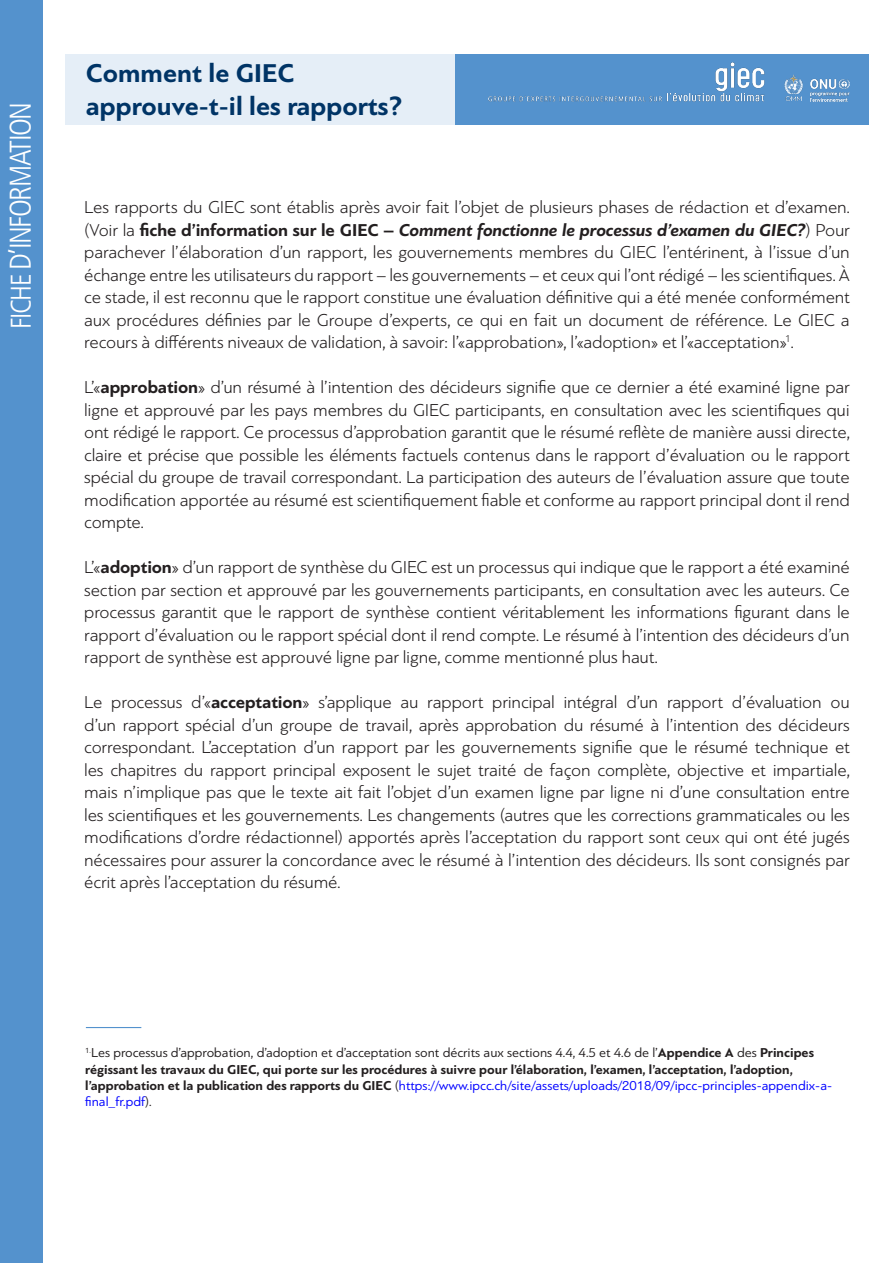
<style>
.page{position:relative;width:893px;height:1263px;background:#fff}
.page>*{position:absolute;margin:0;border:0;box-sizing:border-box;transform-origin:0 0}
.t1{font:300 condensed 30px "Frutiger LT Pro";letter-spacing:-.05em;color:#fff}
.t2{font:700 27px/32.4px "PF Bague Sans Pro";color:#003466}
.t3{font:300 18px/22.5px "PF Bague Sans Pro";letter-spacing:-.01em;color:#231f20;text-align:justify}
.t4{font:700 13.5px/16.2px "PF Bague Sans Pro";color:#231f20}
.s1{font-size:28.5px}
.s2{font-weight:700}
.s3{font-weight:700;font-style:italic}
.s4{font-weight:400}
.s5{font-weight:400;color:#00f}
</style>
<div class="page">
<div style="left:66px;top:54px;width:389px;height:70px;background:#e5eef7"></div>
<div style="left:0;top:0;width:43px;height:1263px;background:#5492cd"></div>
<div style="left:455px;top:54px;width:413px;height:70px;background:#5492cd"></div>
<img style="left:488px;top:62px;width:362px;height:40px">
<hr style="left:86px;top:1027px;width:55px;height:1px;background:#5492cd">
<h1 class="t1" style="left:3px;top:329px;width:229px;rotate:-90deg"><span class="s1">FICHE</span> D’INFORMATION</h1>
<p class="t2" style="left:86px;top:58px;width:318px">Comment le GIEC approuve-t-il les rapports?</p>
<p class="t3" style="left:84px;top:196px;width:767px">Les rapports du GIEC sont établis après avoir fait l’objet de plusieurs phases de rédaction et d’examen. (Voir la <span class="s2">fiche d’information sur le GIEC –</span> <span class="s3">Comment fonctionne le processus d’examen du GIEC?</span>) Pour parachever l’élaboration d’un rapport, les gouvernements membres du GIEC l’entérinent, à l’issue d’un échange entre les utilisateurs du rapport – les gouvernements – et ceux qui l’ont rédigé – les scientifiques. À ce stade, il est reconnu que le rapport constitue une évaluation définitive qui a été menée conformément aux procédures définies par le Groupe d’experts, ce qui en fait un document de référence. Le GIEC a recours à différents niveaux de validation, à savoir: l’«approbation», l’«adoption» et l’«acceptation»<sup>1</sup>.</p>
<p class="t3" style="left:84px;top:376px;width:767px">L’«<span class="s2">approbation</span>» d’un résumé à l’intention des décideurs signifie que ce dernier a été examiné ligne par ligne et approuvé par les pays membres du GIEC participants, en consultation avec les scientifiques qui ont rédigé le rapport. Ce processus d’approbation garantit que le résumé reflète de manière aussi directe, claire et précise que possible les éléments factuels contenus dans le rapport d’évaluation ou le rapport spécial du groupe de travail correspondant. La participation des auteurs de l’évaluation assure que toute modification apportée au résumé est scientifiquement fiable et conforme au rapport principal dont il rend compte.</p>
<p class="t3" style="left:84px;top:556px;width:767px">L’«<span class="s2">adoption</span>» d’un rapport de synthèse du GIEC est un processus qui indique que le rapport a été examiné section par section et approuvé par les gouvernements participants, en consultation avec les auteurs. Ce processus garantit que le rapport de synthèse contient véritablement les informations figurant dans le rapport d’évaluation ou le rapport spécial dont il rend compte. Le résumé à l’intention des décideurs d’un rapport de synthèse est approuvé ligne par ligne, comme mentionné plus haut.</p>
<p class="t3" style="left:84px;top:691px;width:767px">Le processus d’«<span class="s2">acceptation</span>» s’applique au rapport principal intégral d’un rapport d’évaluation ou d’un rapport spécial d’un groupe de travail, après approbation du résumé à l’intention des décideurs correspondant. L’acceptation d’un rapport par les gouvernements signifie que le résumé technique et les chapitres du rapport principal exposent le sujet traité de façon complète, objective et impartiale, mais n’implique pas que le texte ait fait l’objet d’un examen ligne par ligne ni d’une consultation entre les scientifiques et les gouvernements. Les changements (autres que les corrections grammaticales ou les modifications d’ordre rédactionnel) apportés après l’acceptation du rapport sont ceux qui ont été jugés nécessaires pour assurer la concordance avec le résumé à l’intention des décideurs. Ils sont consignés par écrit après l’acceptation du résumé.</p>
<p class="t4" style="left:85px;top:1045px;width:748px"><sup>1.</sup><span class="s4">Les processus d’approbation, d’adoption et d’acceptation sont décrits aux sections 4.4, 4.5 et 4.6 de l’</span>Appendice A <span class="s4">des</span> Principes régissant les travaux du GIEC, qui porte sur les procédures à suivre pour l’élaboration, l’examen, l’acceptation, l’adoption, l’approbation et la publication des rapports du GIEC <span class="s4">(</span><span class="s5">https://www.ipcc.ch/site/assets/uploads/2018/09/ipcc-principles-appendix-a&shy;final_fr.pdf</span><span class="s4">).</span></p>
</div>
